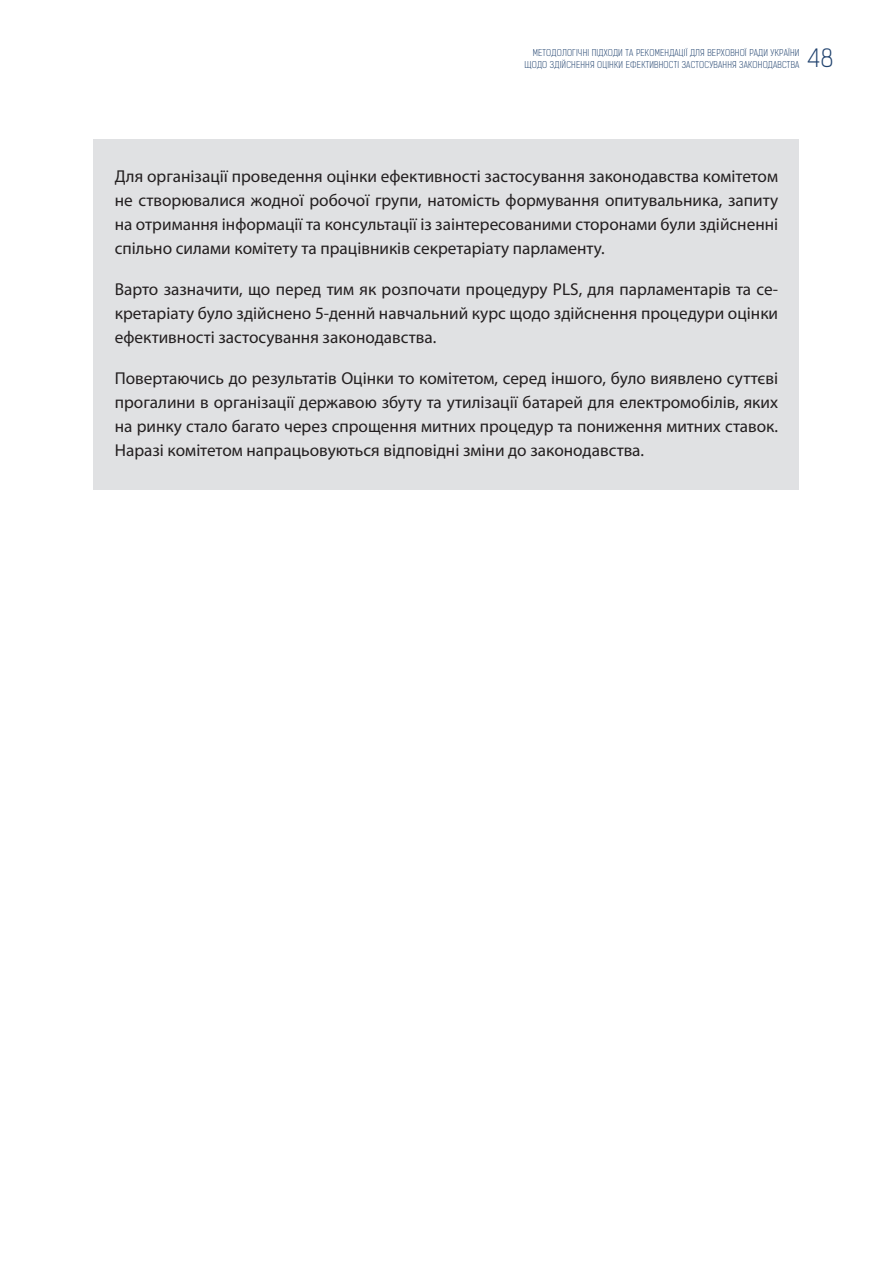
<style>
.page{position:relative;width:893px;height:1263px;background:#fff}
.page>*{position:absolute;margin:0;border:0;box-sizing:border-box;transform-origin:0 0}
.t1{font:24px "Kelson Sans Light RU";color:#20426e}
.t2{font:17.25px/24px "Myriad Pro";color:#231f20;text-align:justify}
.t3{font:9px/12px "Kelson Sans Light RU";letter-spacing:.02em;color:#20426e;text-align:right}
</style>
<div class="page">
<div style="left:94px;top:139px;width:705px;height:149px;background:#e0e1e3"></div>
<div style="left:94px;top:252px;width:705px;height:125px;background:#e0e1e3"></div>
<div style="left:94px;top:341px;width:705px;height:149px;background:#e0e1e3"></div>
<p class="t3" style="left:524px;top:46px;width:276px">МЕТОДОЛОГІЧНІ ПІДХОДИ ТА РЕКОМЕНДАЦІЇ ДЛЯ ВЕРХОВНОЇ РАДИ УКРАЇНИ<br>ЩОДО ЗДІЙСНЕННЯ ОЦІНКИ ЕФЕКТИВНОСТІ ЗАСТОСУВАННЯ ЗАКОНОДАВСТВА</p>
<h1 class="t1" style="left:808px;top:44px;width:27px">48</h1>
<p class="t2" style="left:115px;top:163px;width:665px">Для організації проведення оцінки ефективності застосування законодавства комітетом не створювалися жодної робочої групи, натомість формування опитувальника, запиту на отримання інформації та консультації із заінтересованими сторонами були здійсненні спільно силами комітету та працівників секретаріату парламенту.</p>
<p class="t2" style="left:115px;top:276px;width:665px">Варто зазначити, що перед тим як розпочати процедуру PLS, для парламентарів та се&shy;кретаріату було здійснено 5-деннй навчальний курс щодо здійснення процедури оцінки ефективності застосування законодавства.</p>
<p class="t2" style="left:115px;top:365px;width:665px">Повертаючись до результатів Оцінки то комітетом, серед іншого, було виявлено суттєві прогалини в організації державою збуту та утилізації батарей для електромобілів, яких на ринку стало багато через спрощення митних процедур та пониження митних ставок.<br>Наразі комітетом напрацьовуються відповідні зміни до законодавства.</p>
</div>
